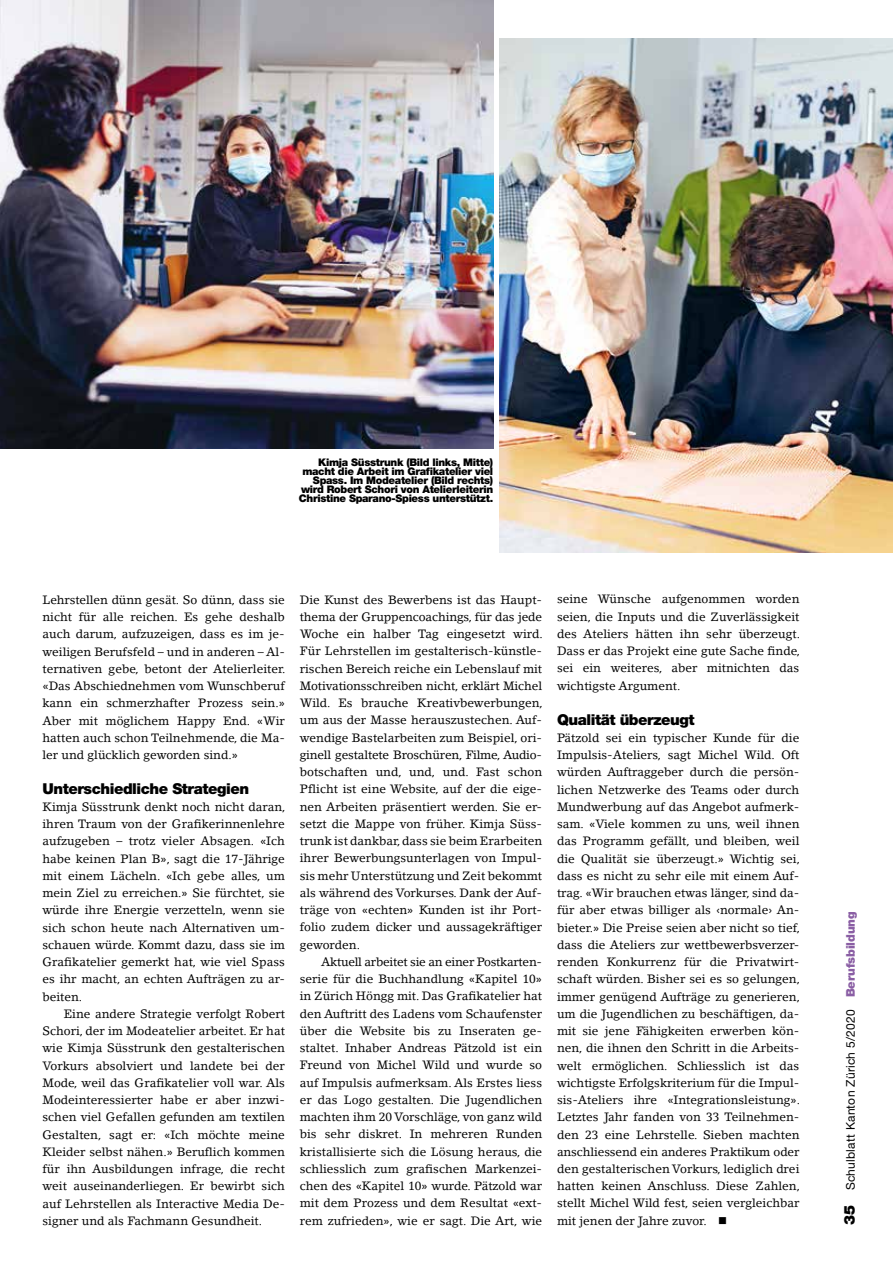
<style>
.page{position:relative;width:893px;height:1263px;background:#fff}
.page>*{position:absolute;margin:0;border:0;box-sizing:border-box;transform-origin:0 0}
.t1{font:900 15px "Helvetica Neue LT Std";letter-spacing:-.03em;color:#000}
.t2{font:12px/17.2px "Lino Letter Std";color:#000;text-align:justify}
.t3{font:12px "Helvetica Neue LT Std";letter-spacing:.02em;color:#000}
.t4{font:900 10.5px/9px "Helvetica Neue LT Std";letter-spacing:-.03em;color:#000;text-align:right}
.s1{font-weight:900;color:#8a5ea4}
</style>
<div class="page">
<img style="left:500px;top:38px;width:393px;height:514px">
<img style="left:0;top:0;width:493px;height:448px">
<p class="t4" style="left:299px;top:457px;width:196px">Kimja Süsstrunk (Bild links, Mitte) macht die Arbeit im Grafikatelier viel Spass. Im Modeatelier (Bild rechts) wird Robert Schori von Atelierleiterin Christine Sparano-Spiess unterstützt.</p>
<p class="t2" style="left:43px;top:591px;width:245px">Lehrstellen dünn gesät. So dünn, dass sie nicht für alle reichen. Es gehe deshalb auch darum, aufzuzeigen, dass es im je&shy;weiligen Berufsfeld – und in anderen – Al&shy;ternativen gebe, betont der Atelierleiter. «Das Abschiednehmen vom Wunschberuf kann ein schmerzhafter Prozess sein.» Aber mit möglichem Happy End. «Wir hatten auch schon Teilnehmende, die Ma&shy;ler und glücklich geworden sind.»</p>
<p class="t1" style="left:43px;top:779px;width:208px">Unterschiedliche Strategien</p>
<p class="t2" style="left:43px;top:798px;width:245px">Kimja Süsstrunk denkt noch nicht daran, ihren Traum von der Grafikerinnenlehre aufzugeben – trotz vieler Absagen. «Ich habe keinen Plan B», sagt die 17-Jährige mit einem Lächeln. «Ich gebe alles, um mein Ziel zu erreichen.» Sie fürchtet, sie würde ihre Energie verzetteln, wenn sie sich schon heute nach Alternativen um&shy;schauen würde. Kommt dazu, dass sie im Grafikatelier gemerkt hat, wie viel Spass es ihr macht, an echten Aufträgen zu ar&shy;beiten.</p>
<p class="t2" style="left:43px;top:1005px;width:244px;text-indent:21px">Eine andere Strategie verfolgt Robert Schori, der im Modeatelier arbeitet. Er hat wie Kimja Süsstrunk den gestalterischen Vorkurs absolviert und landete bei der Mode, weil das Grafikatelier voll war. Als Modeinteressierter habe er aber inzwi&shy;schen viel Gefallen gefunden am textilen Gestalten, sagt er: «Ich möchte meine Kleider selbst nähen.» Beruflich kommen für ihn Ausbildungen infrage, die recht weit auseinanderliegen. Er bewirbt sich auf Lehrstellen als Interactive Media De&shy;signer und als Fachmann Gesundheit.</p>
<p class="t2" style="left:300px;top:591px;width:245px;text-align:left">Die Kunst des Bewerbens ist das Haupt&shy;thema der Gruppencoachings, für das jede Woche ein halber Tag eingesetzt wird.<br>Für Lehrstellen im gestalterisch-künstle&shy;rischen Bereich reiche ein Lebenslauf mit Motivationsschreiben nicht, erklärt Michel Wild. Es brauche Kreativbewerbungen, um aus der Masse herauszustechen. Auf&shy;wendige Bastelarbeiten zum Beispiel, ori&shy;ginell gestaltete Broschüren, Filme, Audio&shy;botschaften und, und, und. Fast schon Pflicht ist eine Website, auf der die eige&shy;nen Arbeiten präsentiert werden. Sie er&shy;setzt die Mappe von früher. Kimja Süss&shy;trunk ist dankbar, dass sie beim Erarbeiten ihrer Bewerbungsunterlagen von Impul&shy;sis mehr Unterstützung und Zeit bekommt als während des Vorkurses. Dank der Auf&shy;träge von «echten» Kunden ist ihr Port&shy;folio zudem dicker und aussagekräftiger geworden.</p>
<p class="t2" style="left:300px;top:953px;width:244px;text-align:left;text-indent:21px">Aktuell arbeitet sie an einer Postkarten&shy;serie für die Buchhandlung «Kapitel 10» in Zürich Höngg mit. Das Grafikatelier hat den Auftritt des Ladens vom Schaufenster über die Website bis zu Inseraten ge&shy;staltet. Inhaber Andreas Pätzold ist ein Freund von Michel Wild und wurde so auf Impulsis aufmerksam. Als Erstes liess er das Logo gestalten. Die Jugendlichen machten ihm 20 Vorschläge, von ganz wild bis sehr diskret. In mehreren Runden kristallisierte sich die Lösung heraus, die schliesslich zum grafischen Markenzei&shy;chen des «Kapitel 10» wurde. Pätzold war mit dem Prozess und dem Resultat «ext&shy;rem zufrieden», wie er sagt. Die Art, wie</p>
<p class="t2" style="left:557px;top:591px;width:245px">seine Wünsche aufgenommen worden seien, die Inputs und die Zuverlässigkeit des Ateliers hätten ihn sehr überzeugt.<br>Dass er das Projekt eine gute Sache finde, sei ein weiteres, aber mitnichten das wichtigste Argument.</p>
<p class="t1" style="left:557px;top:710px;width:139px">Qualität überzeugt</p>
<p class="t2" style="left:557px;top:729px;width:245px;text-align:left">Pätzold sei ein typischer Kunde für die Impulsis-Ateliers, sagt Michel Wild. Oft würden Auftraggeber durch die persön&shy;lichen Netzwerke des Teams oder durch Mundwerbung auf das Angebot aufmerk&shy;sam. «Viele kommen zu uns, weil ihnen das Programm gefällt, und bleiben, weil die Qualität sie überzeugt.» Wichtig sei, dass es nicht zu sehr eile mit einem Auf&shy;trag. «Wir brauchen etwas länger, sind da&shy;für aber etwas billiger als ‹normale› An&shy;bieter.» Die Preise seien aber nicht so tief, dass die Ateliers zur wettbewerbsverzer&shy;renden Konkurrenz für die Privatwirt&shy;schaft würden. Bisher sei es so gelungen, immer genügend Aufträge zu generieren, um die Jugendlichen zu beschäftigen, da&shy;mit sie jene Fähigkeiten erwerben kön&shy;nen, die ihnen den Schritt in die Arbeits&shy;welt ermöglichen. Schliesslich ist das wichtigste Erfolgskriterium für die Impul&shy;sis-Ateliers ihre «Integrationsleistung».<br>Letztes Jahr fanden von 33 Teilnehmen&shy;den 23 eine Lehrstelle. Sieben machten anschliessend ein anderes Praktikum oder den gestalterischen Vorkurs, lediglich drei hatten keinen Anschluss. Diese Zahlen, stellt Michel Wild fest, seien vergleichbar mit jenen der Jahre zuvor. ■</p>
<p class="t3" style="left:843px;top:1190px;width:280px;rotate:-90deg">Schulblatt Kanton Zürich 5/2020 <span class="s1">Berufsbildung</span></p>
<p class="t1" style="left:840px;top:1225px;width:21px;rotate:-90deg">35</p>
</div>
